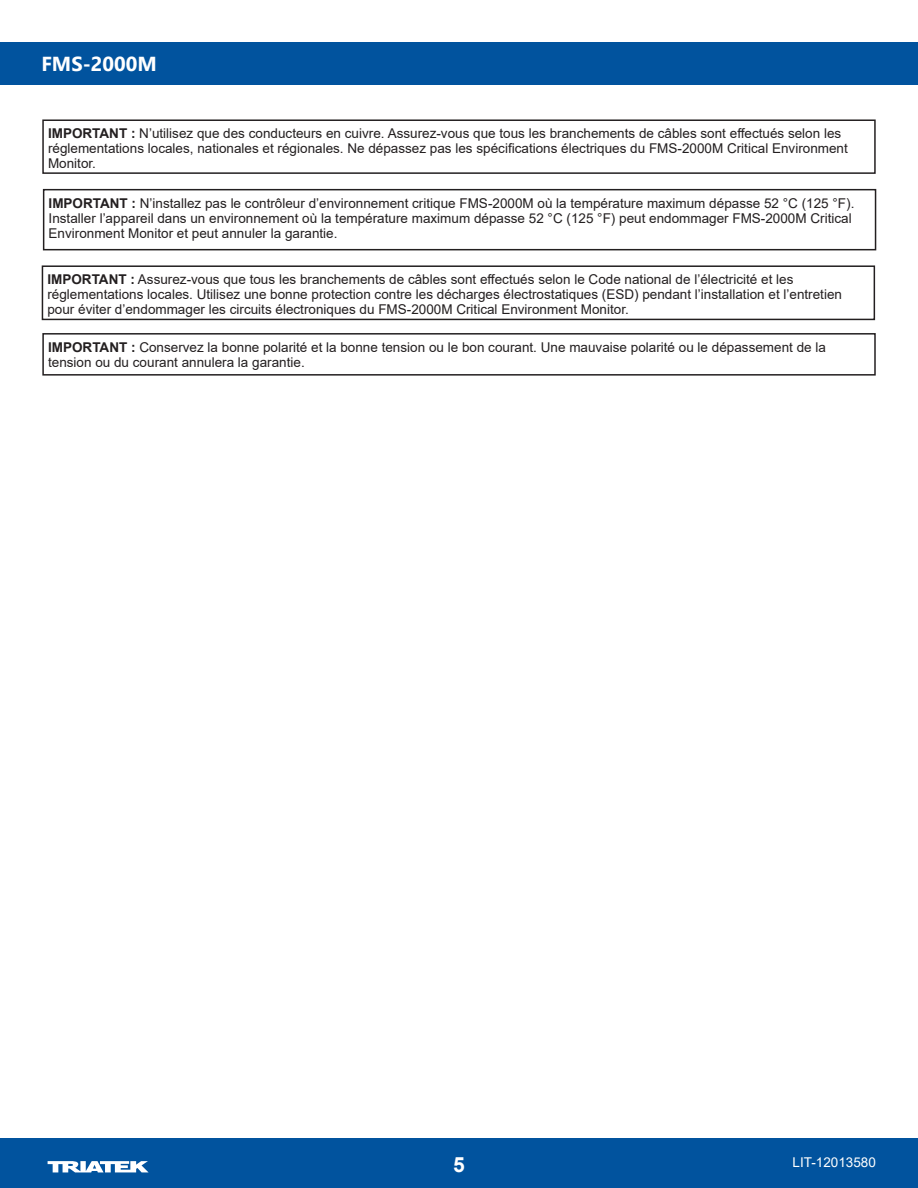
<style>
.page{position:relative;width:918px;height:1188px;background:#fff}
.page>*{position:absolute;margin:0;border:0;box-sizing:border-box;transform-origin:0 0}
.t1{font:700 21px "Arial";color:#fff}
.t2{font:700 20.25px "Segoe UI";color:#fff}
.cross{font:13.5px/15px "Arial";color:#231f20}
.t3{font:13.5px "Arial";color:#fff}
.s1{font-weight:700}
</style>
<div class="page">
<div style="left:0;top:1138px;width:918px;height:50px;background:#01539e"></div>
<div style="left:0;top:43px;width:918px;height:42px;background:#01539e"></div>
<svg style="left:48px;top:1161px;width:100px;height:11px"></svg>
<div style="left:42px;top:265px;width:833px;height:55px;border:2px solid #231f20"></div>
<div style="left:42px;top:333px;width:834px;height:43px;border:2px solid #231f20"></div>
<div style="left:43px;top:189px;width:833px;height:61px;border:2px solid #231f20"></div>
<div style="left:42px;top:119px;width:834px;height:55px;border:2px solid #231f20"></div>
<h2 class="t2" style="left:41px;top:45px;width:117px">FMS-2000M</h2>
<p class="cross" style="left:48px;top:126px;width:801px"><span class="s1">IMPORTANT :</span> N’utilisez que des conducteurs en cuivre. Assurez-vous que tous les branchements de câbles sont effectués selon les réglementations locales, nationales et régionales. Ne dépassez pas les spécifications électriques du FMS-2000M Critical Environment<br>Monitor.</p>
<p class="cross" style="left:49px;top:195px;width:807px"><span class="s1">IMPORTANT :</span> N’installez pas le contrôleur d’environnement critique FMS-2000M où la température maximum dépasse 52 °C (125 °F).<br>Installer l’appareil dans un environnement où la température maximum dépasse 52 °C (125 °F) peut endommager FMS-2000M Critical<br>Environment Monitor et peut annuler la garantie.</p>
<p class="cross" style="left:47px;top:272px;width:796px"><span class="s1">IMPORTANT :</span> Assurez-vous que tous les branchements de câbles sont effectués selon le Code national de l’électricité et les réglementations locales. Utilisez une bonne protection contre les décharges électrostatiques (ESD) pendant l’installation et l’entretien pour éviter d’endommager les circuits électroniques du FMS-2000M Critical Environment Monitor.</p>
<p class="cross" style="left:48px;top:339px;width:779px"><span class="s1">IMPORTANT :</span> Conservez la bonne polarité et la bonne tension ou le bon courant. Une mauvaise polarité ou le dépassement de la tension ou du courant annulera la garantie.</p>
<h1 class="t1" style="left:453px;top:1150px;width:13px">5</h1>
<p class="t3" style="left:793px;top:1153px;width:85px">LIT-12013580</p>
</div>
